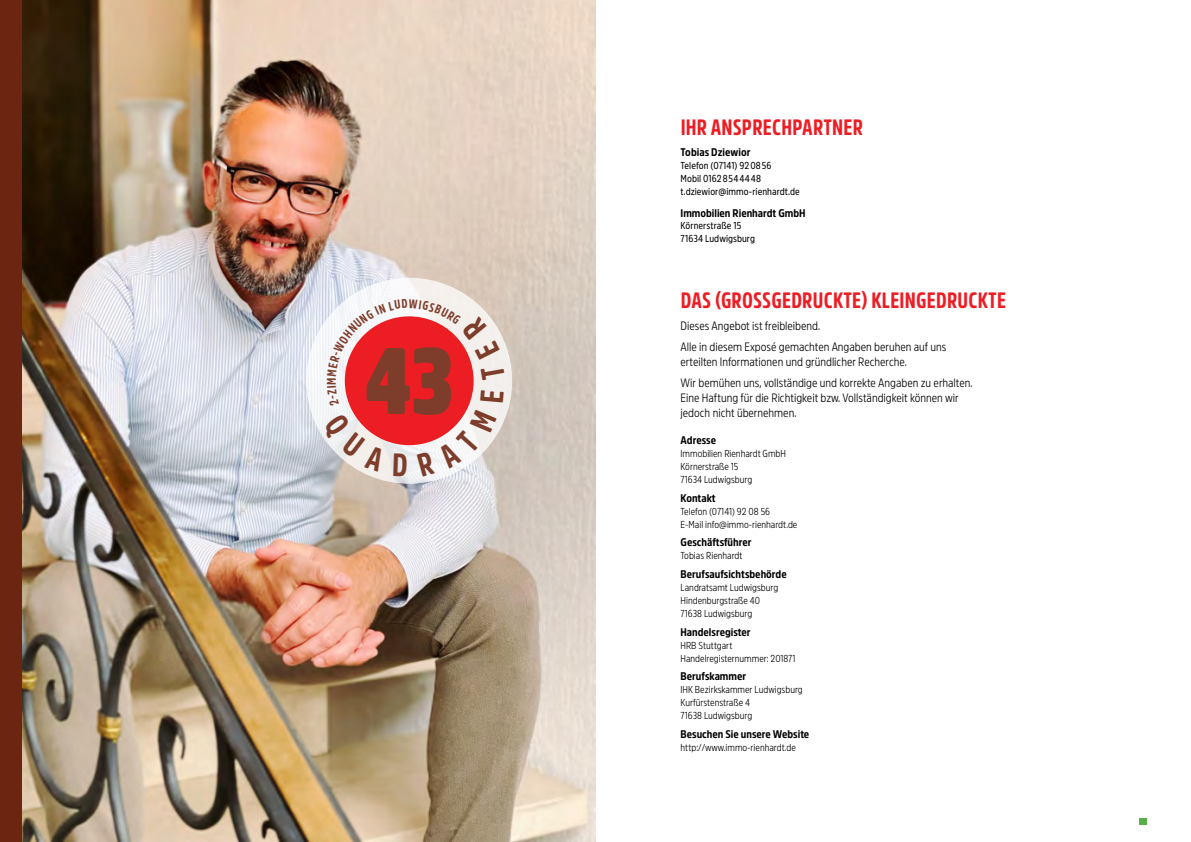
<style>
.page{position:relative;width:1191px;height:842px;background:#fff}
.page>*{position:absolute;margin:0;border:0;box-sizing:border-box;transform-origin:0 0}
.t1{font:900 93.1px "Amsi Pro Condensed";color:#7e3d2b}
.t2{font:700 22px "Amsi Pro Condensed";letter-spacing:.01em;color:#ed1d24}
.t3{font:300 12px/20.7px "Amsi Pro Narrow";color:#000}
.t4{font:700 11px "Amsi Pro Narrow";color:#000}
.t5{font:300 10px/13px "Amsi Pro Narrow";color:#000}
.t6{font:10px/13px "Amsi Pro Narrow";letter-spacing:.005em;color:#000}
</style>
<div class="page">
<img style="left:21px;top:0;width:574px;height:842px">
<div style="left:0;top:0;width:21px;height:842px;background:#6b2510"></div>
<svg style="left:306px;top:278px;width:206px;height:206px;fill:#f5f4f7"></svg>
<div style="left:1138px;top:818px;width:8px;height:6px;background:#55b047"></div>
<svg style="left:321px;top:299px;width:184px;height:178px"></svg>
<h1 class="t1" style="left:365px;top:309px;width:90px">43</h1>
<h2 class="t2" style="left:680px;top:110px;width:184px">IHR ANSPRECHPARTNER</h2>
<p class="t4" style="left:680px;top:144px;width:71px">Tobias Dziewior</p>
<p class="t6" style="left:680px;top:158px;width:121px">Telefon (07141) 920856<br>Mobil 01628544448 t.dziewior@immo-rienhardt.de</p>
<p class="t4" style="left:680px;top:204px;width:127px">Immobilien Rienhardt GmbH</p>
<p class="t6" style="left:680px;top:218px;width:76px">Körnerstraße 15<br>71634 Ludwigsburg</p>
<h2 class="t2" style="left:680px;top:283px;width:327px">DAS (GROSSGEDRUCKTE) KLEINGEDRUCKTE</h2>
<p class="t3" style="left:680px;top:314px;width:267px">Dieses Angebot ist freibleibend.<br>Alle in diesem Exposé gemachten Angaben beruhen auf uns</p>
<p class="t3" style="left:680px;top:350px;width:293px">erteilten Informationen und gründlicher Recherche.<br>Wir bemühen uns, vollständige und korrekte Angaben zu erhalten.</p>
<p class="t3" style="left:680px;top:389px;width:280px;line-height:15px">Eine Haftung für die Richtigkeit bzw. Vollständigkeit können wir jedoch nicht übernehmen.</p>
<p class="t4" style="left:680px;top:431px;width:37px">Adresse</p>
<p class="t5" style="left:680px;top:446px;width:107px">Immobilien Rienhardt GmbH<br>Körnerstraße 15<br>71634 Ludwigsburg</p>
<p class="t4" style="left:680px;top:489px;width:37px">Kontakt</p>
<p class="t5" style="left:680px;top:503px;width:118px">Telefon (07141) 92 08 56<br>E-Mail info@immo-rienhardt.de</p>
<p class="t4" style="left:680px;top:534px;width:73px">Geschäftsführer</p>
<p class="t5" style="left:680px;top:548px;width:64px">Tobias Rienhardt</p>
<p class="t4" style="left:680px;top:565px;width:108px">Berufsaufsichtsbehörde</p>
<p class="t5" style="left:680px;top:580px;width:99px">Landratsamt Ludwigsburg<br>Hindenburgstraße 40<br>71638 Ludwigsburg</p>
<p class="t4" style="left:680px;top:623px;width:72px">Handelsregister</p>
<p class="t5" style="left:680px;top:637px;width:117px">HRB Stuttgart<br>Handelregisternummer: 201871</p>
<p class="t4" style="left:680px;top:668px;width:67px">Berufskammer</p>
<p class="t5" style="left:680px;top:682px;width:124px">IHK Bezirkskammer Ludwigsburg<br>Kurfürstenstraße 4<br>71638 Ludwigsburg</p>
<p class="t4" style="left:680px;top:725px;width:130px">Besuchen Sie unsere Website</p>
<p class="t5" style="left:680px;top:740px;width:117px">http://www.immo-rienhardt.de</p>
</div>
